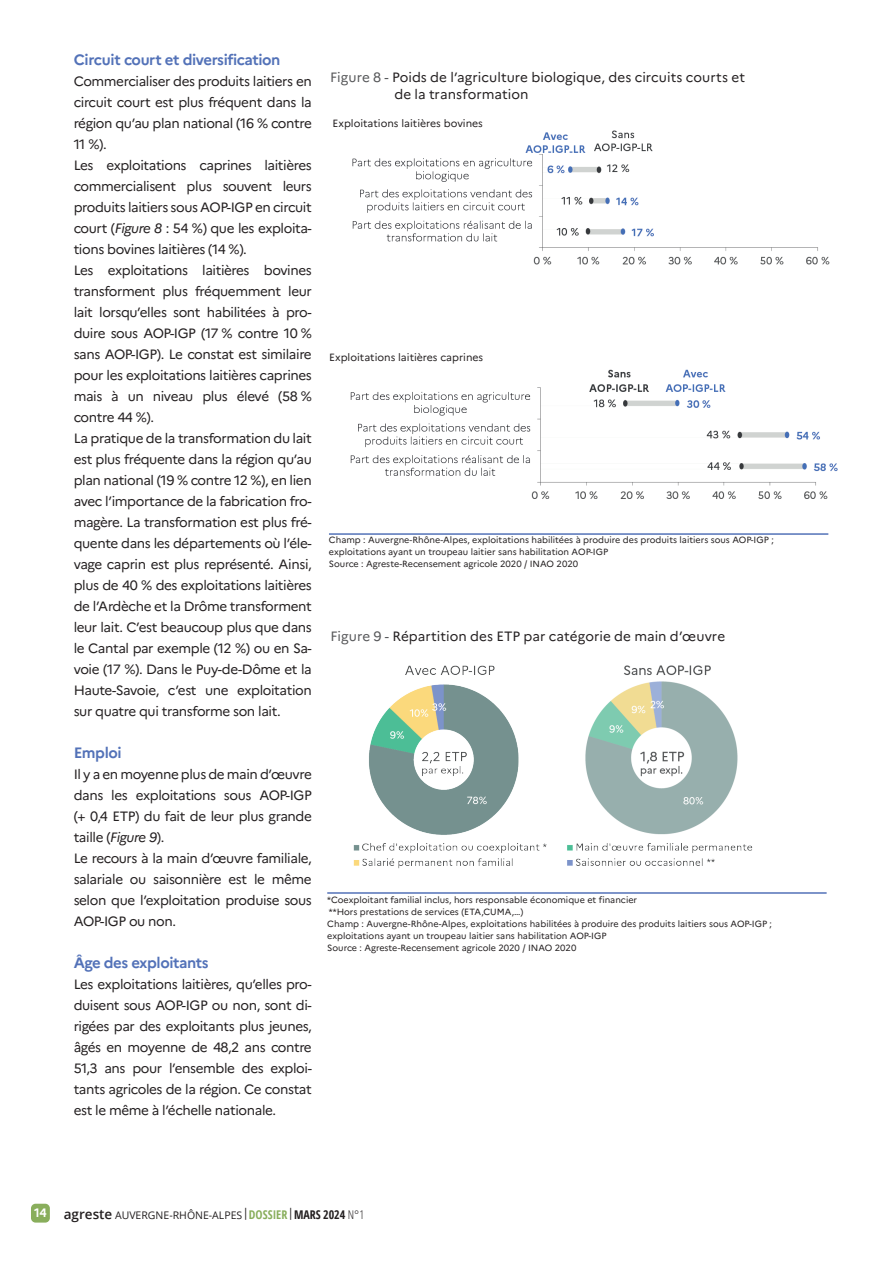
<style>
.page{position:relative;width:893px;height:1263px;background:#fff}
.page>*{position:absolute;margin:0;border:0;box-sizing:border-box;transform-origin:0 0}
.t1{font:700 15px "Marianne";letter-spacing:-.03em;color:#5372b8}
.t2{font:13.5px/21px "Marianne";letter-spacing:-.03em;color:#231f20}
.t3{font:13.5px/16.5px "Marianne";letter-spacing:.005em;color:#231f20}
.t4{font:700 12.15px "Marianne";color:#fff}
.t5{font:10.5px "Marianne";color:#231f20}
.t6{font:10.5px "Open Sans";color:#231f20}
.t7{font:9px/12px "Marianne";color:#231f20}
.s1{font-style:italic}
.s2{color:#57585a}
.s3{font-weight:600;font-size:13.5px}
.s4{font-size:12px}
.s5{font-weight:700;font-stretch:condensed;font-size:12px;color:#89ae5c}
.s6{font-weight:700;font-stretch:condensed;font-size:12px}
.s7{font-weight:300;font-stretch:condensed;font-size:12px}
</style>
<div class="page">
<div style="left:31px;top:1204px;width:19px;height:18px;background:#89ae5c;border-radius:5px"></div>
<img style="left:353px;top:665px;width:400px;height:204px">
<hr style="left:327px;top:892px;width:500px;height:2px;background:#5372b8">
<img style="left:352px;top:130px;width:478px;height:135px">
<img style="left:350px;top:369px;width:488px;height:166px">
<hr style="left:329px;top:533px;width:499px;height:2px;background:#5372b8">
<p class="t1" style="left:74px;top:48px;width:208px">Circuit court et diversification</p>
<p class="t2" style="left:74px;top:71px;width:240px">Commercialiser des produits laitiers en circuit court est plus fréquent dans la région qu’au plan national (16 % contre 11 %).<br>Les exploitations caprines laitières commercialisent plus souvent leurs produits laitiers sous AOP-IGP en circuit court (<span class="s1">Figure 8</span> : 54 %) que les exploita&shy;tions bovines laitières (14 %).<br>Les exploitations laitières bovines transforment plus fréquemment leur lait lorsqu’elles sont habilitées à pro&shy;duire sous AOP-IGP (17 % contre 10 % sans AOP-IGP). Le constat est similaire pour les exploitations laitières caprines mais à un niveau plus élevé (58 % contre 44 %).<br>La pratique de la transformation du lait est plus fréquente dans la région qu’au plan national (19 % contre 12 %), en lien avec l’importance de la fabrication fro&shy;magère. La transformation est plus fré&shy;quente dans les départements où l’éle&shy;vage caprin est plus représenté. Ainsi, plus de 40 % des exploitations laitières de l’Ardèche et la Drôme transforment leur lait. C’est beaucoup plus que dans le Cantal par exemple (12 %) ou en Sa&shy;voie (17 %). Dans le Puy-de-Dôme et la Haute-Savoie, c’est une exploitation sur quatre qui transforme son lait.</p>
<p class="t1" style="left:74px;top:741px;width:49px">Emploi</p>
<p class="t2" style="left:74px;top:764px;width:240px">Il y a en moyenne plus de main d’œuvre dans les exploitations sous AOP-IGP (+ 0,4 ETP) du fait de leur plus grande taille (<span class="s1">Figure 9</span>).<br>Le recours à la main d’œuvre familiale, salariale ou saisonnière est le même selon que l’exploitation produise sous<br>AOP-IGP ou non.</p>
<p class="t1" style="left:74px;top:951px;width:137px">Âge des exploitants</p>
<p class="t2" style="left:74px;top:974px;width:240px;text-align:justify">Les exploitations laitières, qu’elles pro&shy;duisent sous AOP-IGP ou non, sont di&shy;rigées par des exploitants plus jeunes, âgés en moyenne de 48,2 ans contre 51,3 ans pour l’ensemble des exploi&shy;tants agricoles de la région. Ce constat est le même à l’échelle nationale.</p>
<p class="t3" style="left:394px;top:69px;width:352px;text-indent:-64px"><span class="s2">Figure 8 -</span> Poids de l’agriculture biologique, des circuits courts et de la transformation</p>
<p class="t5" style="left:333px;top:117px;width:152px">Exploitations laitières bovines</p>
<p class="t5" style="left:329px;top:351px;width:156px">Exploitations laitières caprines</p>
<p class="t7" style="left:329px;top:534px;width:446px">Champ : Auvergne-Rhône-Alpes, exploitations habilitées à produire des produits laitiers sous AOP-IGP ; exploitations ayant un troupeau laitier sans habilitation AOP-IGP<br>Source : Agreste-Recensement agricole 2020 / INAO 2020</p>
<p class="t3" style="left:330px;top:628px;width:396px"><span class="s2">Figure 9 -</span> Répartition des ETP par catégorie de main d’œuvre</p>
<p class="t7" style="left:327px;top:894px;width:446px">*Coexploitant familial inclus, hors responsable économique et financier<br>**Hors prestations de services (ETA,CUMA,…)<br>Champ : Auvergne-Rhône-Alpes, exploitations habilitées à produire des produits laitiers sous AOP-IGP ; exploitations ayant un troupeau laitier sans habilitation AOP-IGP<br>Source : Agreste-Recensement agricole 2020 / INAO 2020</p>
<p class="t4" style="left:34px;top:1203px;width:14px">14</p>
<p class="t6" style="left:64px;top:1208px;width:302px"><span class="s3">agreste</span> AUVERGNE-RHÔNE-ALPES<span class="s4">|</span><span class="s5">DOSSIER</span><span class="s4">|</span><span class="s6">MARS 2024</span> <span class="s7">N°1</span></p>
</div>
